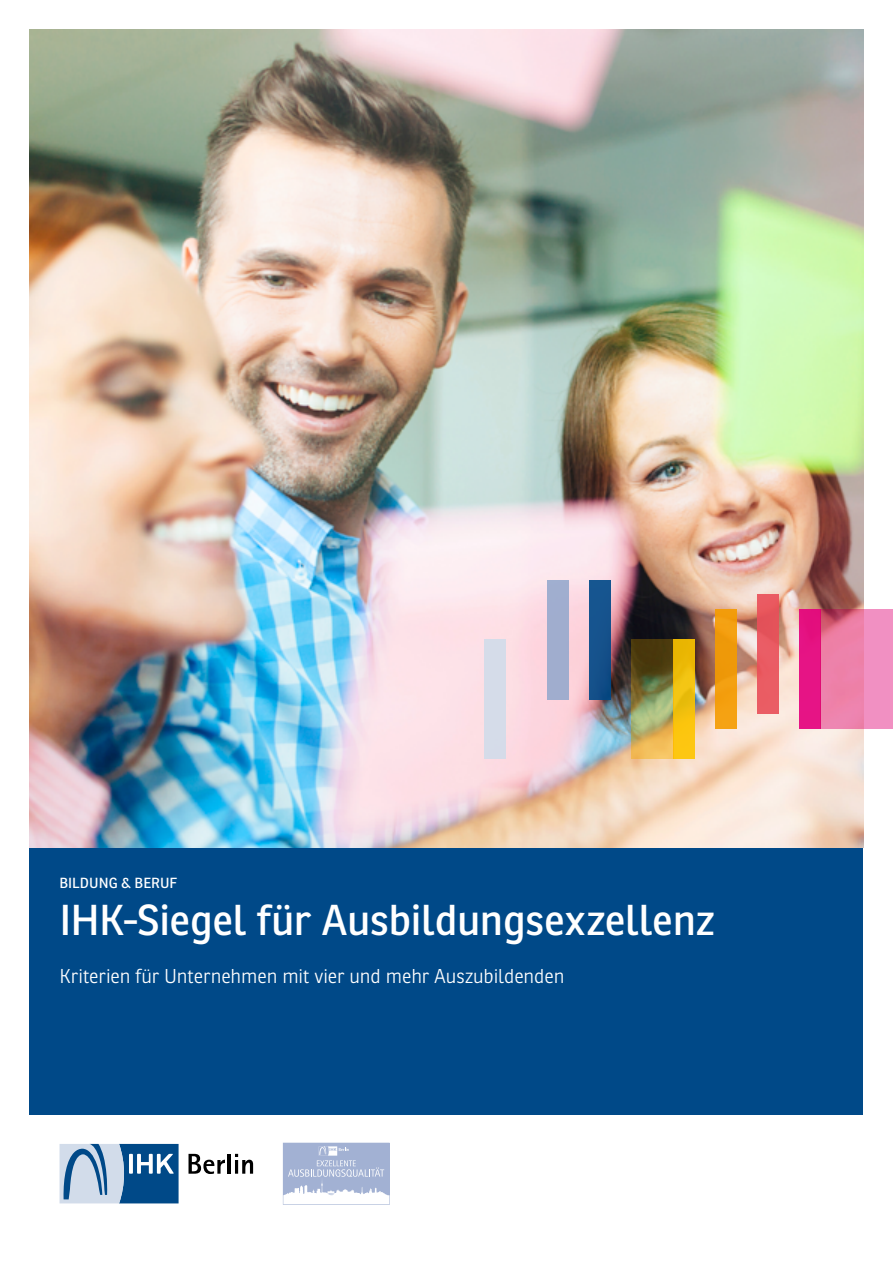
<style>
.page{position:relative;width:893px;height:1263px;background:#fff}
.page>*{position:absolute;margin:0;border:0;box-sizing:border-box;transform-origin:0 0}
.t1{font:42px "Ronnia";letter-spacing:-.01em;color:#fff}
.t2{font:300 19.5px "Ronnia";letter-spacing:-.005em;color:#fff}
.t3{font:14.25px "Ronnia";letter-spacing:.005em;color:#fff}
</style>
<div class="page">
<svg style="left:189px;top:1154px;width:36px;height:20px"></svg>
<hr style="left:228px;top:1154px;width:3px;height:20px;background:#000">
<svg style="left:235px;top:1154px;width:18px;height:20px"></svg>
<svg style="left:60px;top:1144px;width:119px;height:59px;background:#6992b9"></svg>
<svg style="left:283px;top:1143px;width:107px;height:62px"></svg>
<div style="left:30px;top:848px;width:833px;height:266px;background:#004988"></div>
<img style="left:30px;top:30px;width:833px;height:818px">
<svg style="left:821px;top:610px;width:72px;height:119px;background:#ec83ae"></svg>
<svg style="left:632px;top:639px;width:42px;height:120px;background:#928443"></svg>
<div style="left:485px;top:639px;width:21px;height:120px;background:#d2dcea"></div>
<div style="left:548px;top:580px;width:21px;height:119px;background:#a0adce"></div>
<div style="left:590px;top:580px;width:21px;height:119px;background:#16528d"></div>
<div style="left:674px;top:639px;width:21px;height:120px;background:linear-gradient(to bottom,#e6b705,#fec913)"></div>
<div style="left:716px;top:610px;width:21px;height:119px;background:#f39e0e"></div>
<div style="left:758px;top:595px;width:21px;height:119px;background:#ea5c63"></div>
<div style="left:800px;top:610px;width:21px;height:119px;background:#e61485"></div>
<p class="t3" style="left:60px;top:874px;width:119px">BILDUNG &amp; BERUF</p>
<h1 class="t1" style="left:60px;top:894px;width:657px">IHK-Siegel für Ausbildungsexzellenz</h1>
<p class="t2" style="left:60px;top:964px;width:506px">Kriterien für Unternehmen mit vier und mehr Auszubildenden</p>
</div>
